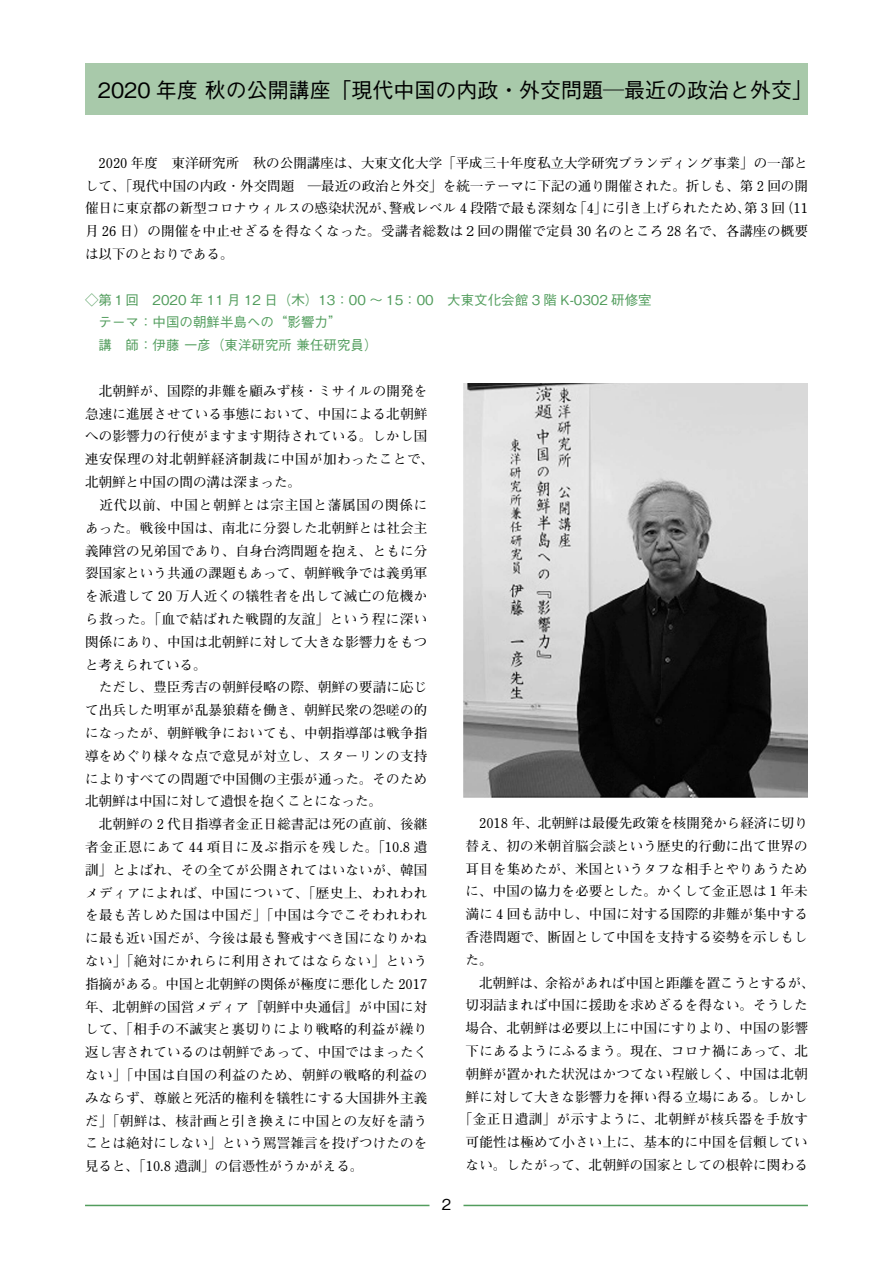
<style>
.page{position:relative;width:893px;height:1263px;background:#fff}
.page>*{position:absolute;margin:0;border:0;box-sizing:border-box;transform-origin:0 0}
.t1{font:500 21px "Gothic BBB Pro";color:#000}
.t2{font:500 15px "Gothic BBB Pro";color:#000}
.t3{font:700 13.5px/22.8px "Futo Min A101 Pr 6";letter-spacing:.015em;color:#000;text-align:justify}
.t4{font:500 13.5px/22.8px "Gothic BBB Pro";color:#529d5d}
.t5{font:700 13.5px "Futo Min A101 Pr 6";letter-spacing:.035em;color:#000}
</style>
<div class="page">
<hr style="left:85px;top:1205px;width:344px;height:1px;background:#529d5d">
<hr style="left:463px;top:1205px;width:345px;height:1px;background:#529d5d">
<div style="left:85px;top:64px;width:723px;height:51px;background:#a8c9aa"></div>
<img style="left:463px;top:383px;width:345px;height:415px">
<h1 class="t1" style="left:98px;top:73px;width:717px">2020 年度·秋の公開講座「現代中国の内政・外交問題─最近の政治と外交」</h1>
<p class="t3" style="left:85px;top:151px;width:724px">　2020 年度　東洋研究所　秋の公開講座は、大東文化大学「平成三十年度私立大学研究ブランディング事業」の一部として、「現代中国の内政・外交問題　─最近の政治と外交」を統一テーマに下記の通り開催された。折しも、第 2 回の開催日に東京都の新型コロナウィルスの感染状況が、警戒レベル 4 段階で最も深刻な「4」に引き上げられたため、第 3 回（11月 26 日）の開催を中止せざるを得なくなった。受講者総数は２回の開催で定員 30 名のところ 28 名で、各講座の概要は以下のとおりである。</p>
<p class="t4" style="left:85px;top:286px;width:568px">◇第１回　2020 年 11 月 12 日（木）13：00 ～ 15：00　大東文化会館 3 階 K-0302 研修室　テーマ：中国の朝鮮半島への“影響力”<br>　講　師：伊藤·一彦（東洋研究所·兼任研究員）</p>
<p class="t3" style="left:85px;top:379px;width:350px;text-align:left">　北朝鮮が、国際的非難を顧みず核・ミサイルの開発を急速に進展させている事態において、中国による北朝鮮への影響力の行使がますます期待されている。しかし国連安保理の対北朝鮮経済制裁に中国が加わったことで、北朝鮮と中国の間の溝は深まった。<br>　近代以前、中国と朝鮮とは宗主国と藩属国の関係にあった。戦後中国は、南北に分裂した北朝鮮とは社会主義陣営の兄弟国であり、自身台湾問題を抱え、ともに分裂国家という共通の課題もあって、朝鮮戦争では義勇軍を派遣して 20 万人近くの犠牲者を出して滅亡の危機から救った。「血で結ばれた戦闘的友誼」という程に深い関係にあり、中国は北朝鮮に対して大きな影響力をもつと考えられている。<br>　ただし、豊臣秀吉の朝鮮侵略の際、朝鮮の要請に応じて出兵した明軍が乱暴狼藉を働き、朝鮮民衆の怨嗟の的になったが、朝鮮戦争においても、中朝指導部は戦争指導をめぐり様々な点で意見が対立し、スターリンの支持によりすべての問題で中国側の主張が通った。そのため北朝鮮は中国に対して遺恨を抱くことになった。<br>　北朝鮮の 2 代目指導者金正日総書記は死の直前、後継者金正恩にあて 44 項目に及ぶ指示を残した。「10.8 遺訓」とよばれ、その全てが公開されてはいないが、韓国メディアによれば、中国について、「歴史上、われわれを最も苦しめた国は中国だ」「中国は今でこそわれわれに最も近い国だが、今後は最も警戒すべき国になりかねない」「絶対にかれらに利用されてはならない」という指摘がある。中国と北朝鮮の関係が極度に悪化した 2017年、北朝鮮の国営メディア『朝鮮中央通信』が中国に対して、「相手の不誠実と裏切りにより戦略的利益が繰り返し害されているのは朝鮮であって、中国ではまったくない」「中国は自国の利益のため、朝鮮の戦略的利益のみならず、尊厳と死活的権利を犠牲にする大国排外主義だ」「朝鮮は、核計画と引き換えに中国との友好を請うことは絶対にしない」という罵詈雑言を投げつけたのを見ると、「10.8 遺訓」の信憑性がうかがえる。</p>
<p class="t3" style="left:466px;top:811px;width:344px">　2018 年、北朝鮮は最優先政策を核開発から経済に切り</p>
<p class="t3" style="left:466px;top:834px;width:344px">替え、初の米朝首脳会談という歴史的行動に出て世界の</p>
<p class="t3" style="left:466px;top:856px;width:344px">耳目を集めたが、米国というタフな相手とやりあうため</p>
<p class="t3" style="left:466px;top:879px;width:344px">に、中国の協力を必要とした。かくして金正恩は 1 年未</p>
<p class="t3" style="left:466px;top:902px;width:344px">満に 4 回も訪中し、中国に対する国際的非難が集中する</p>
<p class="t3" style="left:466px;top:925px;width:344px">香港問題で、断固として中国を支持する姿勢を示しもし</p>
<p class="t3" style="left:466px;top:948px;width:28px">た。</p>
<p class="t3" style="left:466px;top:970px;width:351px">　北朝鮮は、余裕があれば中国と距離を置こうとするが、</p>
<p class="t3" style="left:466px;top:993px;width:344px">切羽詰まれば中国に援助を求めざるを得ない。そうした</p>
<p class="t3" style="left:466px;top:1016px;width:344px">場合、北朝鮮は必要以上に中国にすりより、中国の影響</p>
<p class="t3" style="left:466px;top:1039px;width:344px">下にあるようにふるまう。現在、コロナ禍にあって、北</p>
<p class="t3" style="left:466px;top:1062px;width:344px">朝鮮が置かれた状況はかつてない程厳しく、中国は北朝</p>
<p class="t3" style="left:466px;top:1084px;width:344px">鮮に対して大きな影響力を揮い得る立場にある。しかし</p>
<p class="t5" style="left:459px;top:1109px;width:350px">「金正日遺訓」が示すように、北朝鮮が核兵器を手放す</p>
<p class="t3" style="left:466px;top:1130px;width:344px">可能性は極めて小さい上に、基本的に中国を信頼してい</p>
<p class="t3" style="left:466px;top:1153px;width:344px">ない。したがって、北朝鮮の国家としての根幹に関わる</p>
<p class="t2" style="left:442px;top:1192px;width:11px">2</p>
</div>
